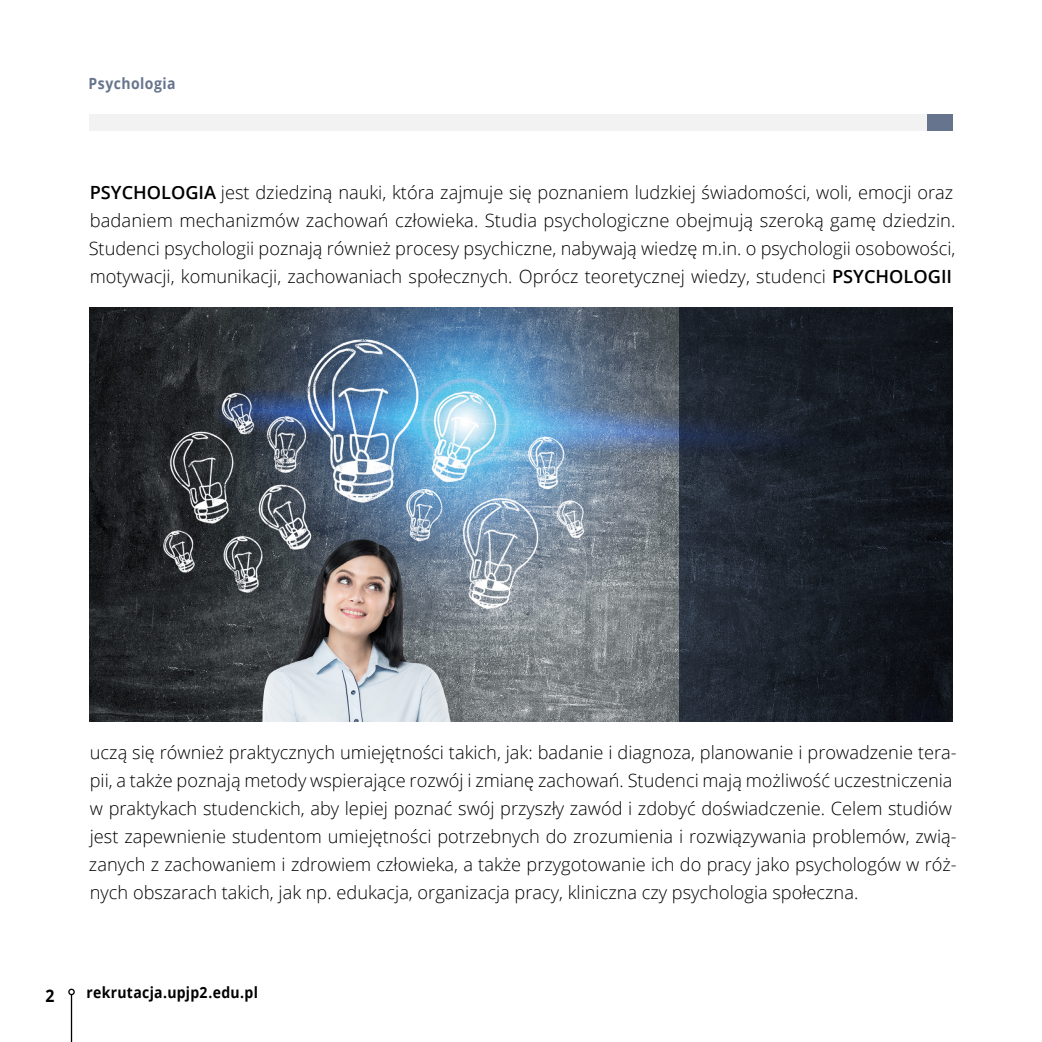
<style>
.page{position:relative;width:1042px;height:1042px;background:#fff}
.page>*{position:absolute;margin:0;border:0;box-sizing:border-box;transform-origin:0 0}
.t1{font:300 18.2px/28px "Open Sans";color:#000}
.t2{font:700 17.32px "Open Sans";color:#000;scale:.91 1}
.t3{font:700 15.4px "Open Sans";letter-spacing:.02em;color:#000;scale:.91 1}
.t4{font:700 15.4px "Open Sans";letter-spacing:.03em;color:#66758d;scale:.91 1}
.s1{font-weight:600}
</style>
<div class="page">
<img style="left:89px;top:308px;width:590px;height:414px">
<svg style="left:679px;top:308px;width:273px;height:414px;fill:#1a2028"></svg>
<hr style="left:71px;top:994px;width:1px;height:48px;background:#000">
<div style="left:68px;top:988px;width:7px;height:7px;border:1px solid #000;border-radius:50%"></div>
<div style="left:89px;top:114px;width:858px;height:16px;background:#f2f2f2"></div>
<div style="left:926px;top:114px;width:26px;height:16px;background:#66758d"></div>
<p class="t4" style="left:88px;top:73px;width:97px">Psychologia</p>
<p class="t1" style="left:89px;top:178px;width:868px"><span class="s1">PSYCHOLOGIA</span> jest dziedziną nauki, która zajmuje się poznaniem ludzkiej świadomości, woli, emocji oraz badaniem mechanizmów zachowań człowieka. Studia psychologiczne obejmują szeroką gamę dziedzin.<br>Studenci psychologii poznają również procesy psychiczne, nabywają wiedzę m.in. o psychologii osobowości, motywacji, komunikacji, zachowaniach społecznych. Oprócz teoretycznej wiedzy, studenci <span class="s1">PSYCHOLOGII</span></p>
<p class="t1" style="left:89px;top:738px;width:869px">uczą się również praktycznych umiejętności takich, jak: badanie i diagnoza, planowanie i prowadzenie tera&shy;pii, a także poznają metody wspierające rozwój i zmianę zachowań. Studenci mają możliwość uczestniczenia w praktykach studenckich, aby lepiej poznać swój przyszły zawód i zdobyć doświadczenie. Celem studiów jest zapewnienie studentom umiejętności potrzebnych do zrozumienia i rozwiązywania problemów, zwią&shy;zanych z zachowaniem i zdrowiem człowieka, a także przygotowanie ich do pracy jako psychologów w róż&shy;nych obszarach takich, jak np. edukacja, organizacja pracy, kliniczna czy psychologia społeczna.</p>
<p class="t2" style="left:46px;top:984px;width:11px">2</p>
<p class="t3" style="left:86px;top:982px;width:190px">rekrutacja.upjp2.edu.pl</p>
</div>
